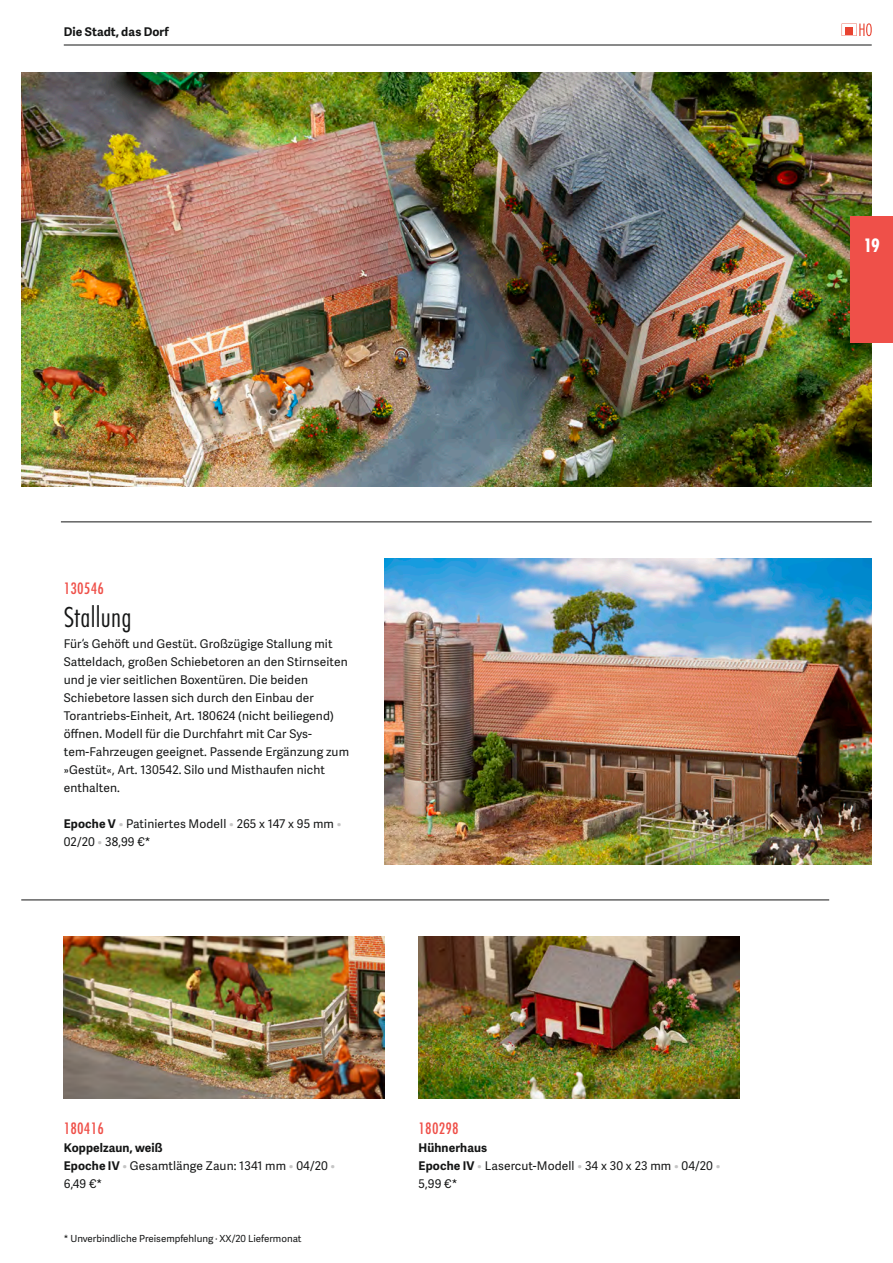
<style>
.page{position:relative;width:893px;height:1263px;background:#fff}
.page>*{position:absolute;margin:0;border:0;box-sizing:border-box;transform-origin:0 0}
.B_Artikelname{font:30px "Futura EF Light Con";letter-spacing:.01em;color:#151616}
.t1{font:20.25px "Futura EF Bold Con";color:#fff}
.B_C_Artikelnummer{font:17.25px "Futura EF Medium Con";letter-spacing:.01em;color:#ef5049}
.Artikelbeschreibung{font:12px/18px "Adelle Sans";letter-spacing:.01em;color:#151616}
.C_Artikelname{font:700 12px "Adelle Sans";letter-spacing:.01em;color:#151616}
.Seitenkopf{font:700 12px "Adelle Sans";letter-spacing:.01em;color:#151616}
.Kleingedrucktes{font:9.75px "Adelle Sans";color:#151616}
.s1{font-weight:700}
.s2{color:#c5c5c5}
</style>
<div class="page">
<svg style="left:842px;top:23px;width:30px;height:13px"></svg>
<hr style="left:64px;top:45px;width:808px;height:1px;background:#151616">
<hr style="left:61px;top:522px;width:811px;height:1px;background:#151616">
<img style="left:21px;top:72px;width:851px;height:414px">
<hr style="left:21px;top:900px;width:808px;height:1px;background:#151616">
<img style="left:384px;top:558px;width:488px;height:306px">
<img style="left:64px;top:936px;width:320px;height:162px">
<img style="left:419px;top:936px;width:320px;height:162px">
<div style="left:850px;top:216px;width:43px;height:126px;background:#ef5049"></div>
<p class="Seitenkopf" style="left:64px;top:23px;width:107px">Die Stadt, das Dorf</p>
<p class="B_C_Artikelnummer" style="left:64px;top:579px;width:42px">130546</p>
<p class="B_Artikelname" style="left:64px;top:601px;width:69px">Stallung</p>
<p class="Artikelbeschreibung" style="left:64px;top:634px;width:287px">Für‘s Gehöft und Gestüt. Großzügige Stallung mit Satteldach, großen Schiebetoren an den Stirnseiten und je vier seitlichen Boxentüren. Die beiden Schiebetore lassen sich durch den Einbau der Torantriebs-Einheit, Art. 180624 (nicht beiliegend) öffnen. Modell für die Durchfahrt mit Car Sys&shy;tem-Fahrzeugen geeignet. Passende Ergänzung zum »Gestüt«, Art. 130542. Silo und Misthaufen nicht enthalten.</p>
<p class="Artikelbeschreibung" style="left:64px;top:814px;width:279px"><span class="s1">Epoche V</span> <span class="s2">•</span> Patiniertes Modell <span class="s2">•</span> 265 x 147 x 95 mm <span class="s2">•<br></span>02/20 <span class="s2">•</span> 38,99 €*</p>
<p class="B_C_Artikelnummer" style="left:64px;top:1119px;width:42px">180416</p>
<p class="B_C_Artikelnummer" style="left:419px;top:1119px;width:42px">180298</p>
<p class="C_Artikelname" style="left:64px;top:1139px;width:100px">Koppelzaun, weiß</p>
<p class="Artikelbeschreibung" style="left:64px;top:1156px;width:273px"><span class="s1">Epoche IV</span> <span class="s2">•</span> Gesamtlänge Zaun: 1341 mm <span class="s2">•</span> 04/20 <span class="s2">•<br></span>6,49 €*</p>
<p class="Kleingedrucktes" style="left:64px;top:1232px;width:239px">* Unverbindliche Preisempfehlung · XX/20 Liefermonat</p>
<p class="C_Artikelname" style="left:419px;top:1139px;width:70px">Hühnerhaus</p>
<p class="Artikelbeschreibung" style="left:419px;top:1156px;width:303px"><span class="s1">Epoche IV</span> <span class="s2">•</span> Lasercut-Modell <span class="s2">•</span> 34 x 30 x 23 mm <span class="s2">•</span> 04/20 <span class="s2">•<br></span>5,99 €*</p>
<h2 class="t1" style="left:863px;top:234px;width:18px">19</h2>
</div>
